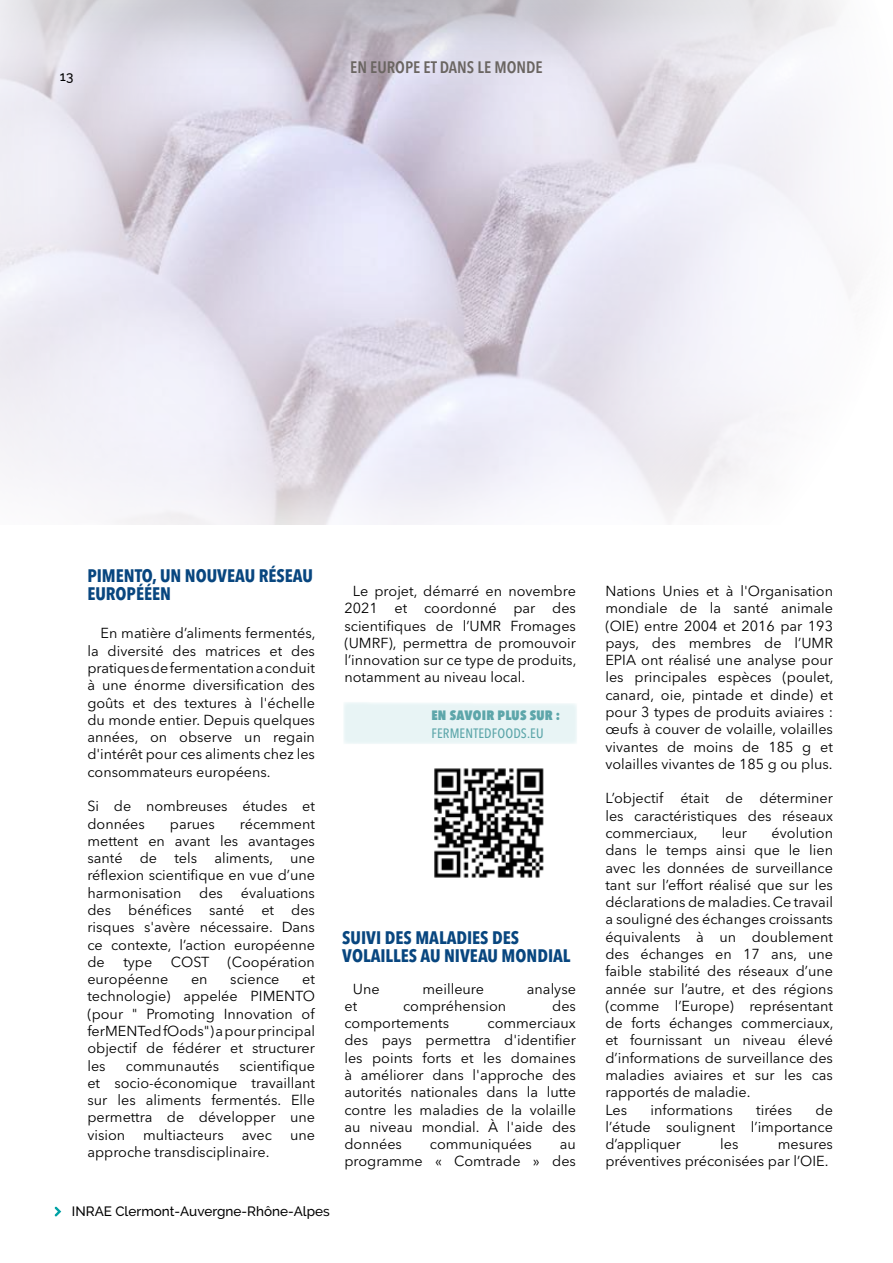
<style>
.page{position:relative;width:893px;height:1263px;background:#fff}
.page>*{position:absolute;margin:0;border:0;box-sizing:border-box;transform-origin:0 0}
.t1{font:700 condensed 18px/18px "Avenir Next LT Pro";color:#08467f}
.t2{font:600 condensed 16.5px "Avenir Next LT Pro";color:#6a6561}
.t3{font:14.4px/17.2px "Avenir Next LT Pro";color:#000;text-align:justify}
.t4{font:500 13.5px "Raleway";color:#000}
.t5{font:500 condensed 13.5px "Avenir Next LT Pro";letter-spacing:.01em;color:#007075}
.t6{font:800 condensed 13.5px "Avenir Next LT Pro";letter-spacing:.02em;color:#007075}
</style>
<div class="page">
<div style="left:0;top:0;width:893px;height:525px;background:#000;opacity:.75"></div>
<svg style="left:55px;top:1206px;width:6px;height:10px"></svg>
<div style="left:344px;top:702px;width:233px;height:42px;background:#e8f4f5"></div>
<img style="left:434px;top:768px;width:110px;height:110px">
<p class="t4" style="left:60px;top:68px;width:15px">13</p>
<p class="t2" style="left:350px;top:57px;width:194px">EN EUROPE ET DANS LE MONDE</p>
<p class="t1" style="left:87px;top:567px;width:227px">PIMENTO, UN NOUVEAU RÉSEAU<br>EUROPÉÉEN</p>
<p class="t3" style="left:87px;top:625px;width:230px;text-indent:13px">En matière d’aliments fermentés, la diversité des matrices et des pratiques de fermentation a conduit à une énorme diversification des goûts et des textures à l'échelle du monde entier. Depuis quelques années, on observe un regain d'intérêt pour ces aliments chez les consommateurs européens.</p>
<p class="t3" style="left:87px;top:798px;width:229px">Si de nombreuses études et données</p>
<p class="t3" style="left:87px;top:815px;width:229px;text-indent:152px">récemment mettent en avant les avantages santé de tels aliments, une réflexion scientifique en vue d’une harmonisation des évaluations des bénéfices santé et des risques s'avère nécessaire. Dans ce contexte, l’action européenne de</p>
<p class="t3" style="left:170px;top:815px;width:47px">parues</p>
<p class="t3" style="left:123px;top:953px;width:30px">type</p>
<p class="t3" style="left:171px;top:953px;width:40px">COST</p>
<p class="t3" style="left:228px;top:953px;width:89px">(Coopération</p>
<p class="t3" style="left:87px;top:970px;width:82px">européenne</p>
<p class="t3" style="left:191px;top:970px;width:18px">en</p>
<p class="t3" style="left:230px;top:970px;width:51px">science</p>
<p class="t3" style="left:87px;top:970px;width:229px;text-indent:215px">et technologie) appelée PIMENTO (pour " Promoting Innovation of ferMENTed fOods") a pour principal objectif de fédérer et structurer les</p>
<p class="t3" style="left:87px;top:1057px;width:229px;text-indent:152px">scientifique et socio-économique travaillant sur les aliments fermentés. Elle permettra de développer une vision</p>
<p class="t3" style="left:126px;top:1057px;width:95px">communautés</p>
<p class="t3" style="left:143px;top:1126px;width:82px">multiacteurs</p>
<p class="t3" style="left:242px;top:1126px;width:32px">avec</p>
<p class="t3" style="left:290px;top:1126px;width:26px">une</p>
<p class="t3" style="left:87px;top:1143px;width:184px">approche transdisciplinaire.</p>
<p class="t3" style="left:344px;top:582px;width:233px;text-indent:9px">Le projet, démarré en novembre 2021 et coordonné par des scientifiques de l’UMR Fromages (UMRF), permettra de promouvoir l’innovation sur ce type de produits, notamment au niveau local.</p>
<p class="t6" style="left:431px;top:707px;width:130px">EN SAVOIR PLUS SUR :</p>
<p class="t5" style="left:431px;top:725px;width:114px">FERMENTEDFOODS.EU</p>
<p class="t1" style="left:342px;top:928px;width:230px">SUIVI DES MALADIES DES<br>VOLAILLES AU NIVEAU MONDIAL</p>
<p class="t3" style="left:353px;top:980px;width:28px">Une</p>
<p class="t3" style="left:423px;top:980px;width:63px">meilleure</p>
<p class="t3" style="left:527px;top:980px;width:51px">analyse</p>
<p class="t3" style="left:344px;top:997px;width:14px">et</p>
<p class="t3" style="left:403px;top:997px;width:105px">compréhension</p>
<p class="t3" style="left:552px;top:997px;width:25px">des</p>
<p class="t3" style="left:344px;top:1014px;width:106px">comportements</p>
<p class="t3" style="left:344px;top:1014px;width:233px;text-indent:143px">commerciaux des pays permettra d'identifier les points forts et les domaines à améliorer dans l'approche des autorités nationales dans la lutte contre les maladies de la volaille au niveau mondial. À l'aide des données</p>
<p class="t3" style="left:430px;top:1135px;width:104px">communiquées</p>
<p class="t3" style="left:344px;top:1135px;width:233px;text-align:right">au<br>programme « Comtrade » des</p>
<p class="t4" style="left:72px;top:1203px;width:259px">INRAE Clermont-Auvergne-Rhône-Alpes</p>
<p class="t3" style="left:605px;top:582px;width:230px">Nations Unies et à l'Organisation mondiale de la santé animale (OIE) entre 2004 et 2016 par 193 pays, des membres de l’UMR EPIA ont réalisé une analyse pour les principales espèces (poulet, canard, oie, pintade et dinde) et pour 3 types de produits aviaires : œufs à couver de volaille, volailles vivantes de moins de 185 g et volailles vivantes de 185 g ou plus.</p>
<p class="t3" style="left:605px;top:790px;width:229px">L’objectif était de déterminer les caractéristiques des réseaux commerciaux,</p>
<p class="t3" style="left:605px;top:824px;width:230px;text-align:left;text-indent:166px">évolution dans le temps ainsi que le lien avec les données de surveillance tant sur l’effort réalisé que sur les déclarations de maladies. Ce travail a souligné des échanges croissants équivalents à un doublement des échanges en 17 ans, une faible stabilité des réseaux d’une année sur l’autre, et des régions (comme l’Europe) représentant de forts échanges commerciaux, et fournissant un niveau élevé d’informations de surveillance des maladies aviaires et sur les cas rapportés de maladie.<br>Les</p>
<p class="t3" style="left:722px;top:824px;width:27px">leur</p>
<p class="t3" style="left:651px;top:1101px;width:84px">informations</p>
<p class="t3" style="left:756px;top:1101px;width:37px">tirées</p>
<p class="t3" style="left:605px;top:1101px;width:229px;text-indent:210px">de l’étude soulignent l’importance d’appliquer</p>
<p class="t3" style="left:720px;top:1135px;width:20px">les</p>
<p class="t3" style="left:605px;top:1135px;width:229px;text-indent:172px">mesures préventives préconisées par l’OIE.</p>
</div>
